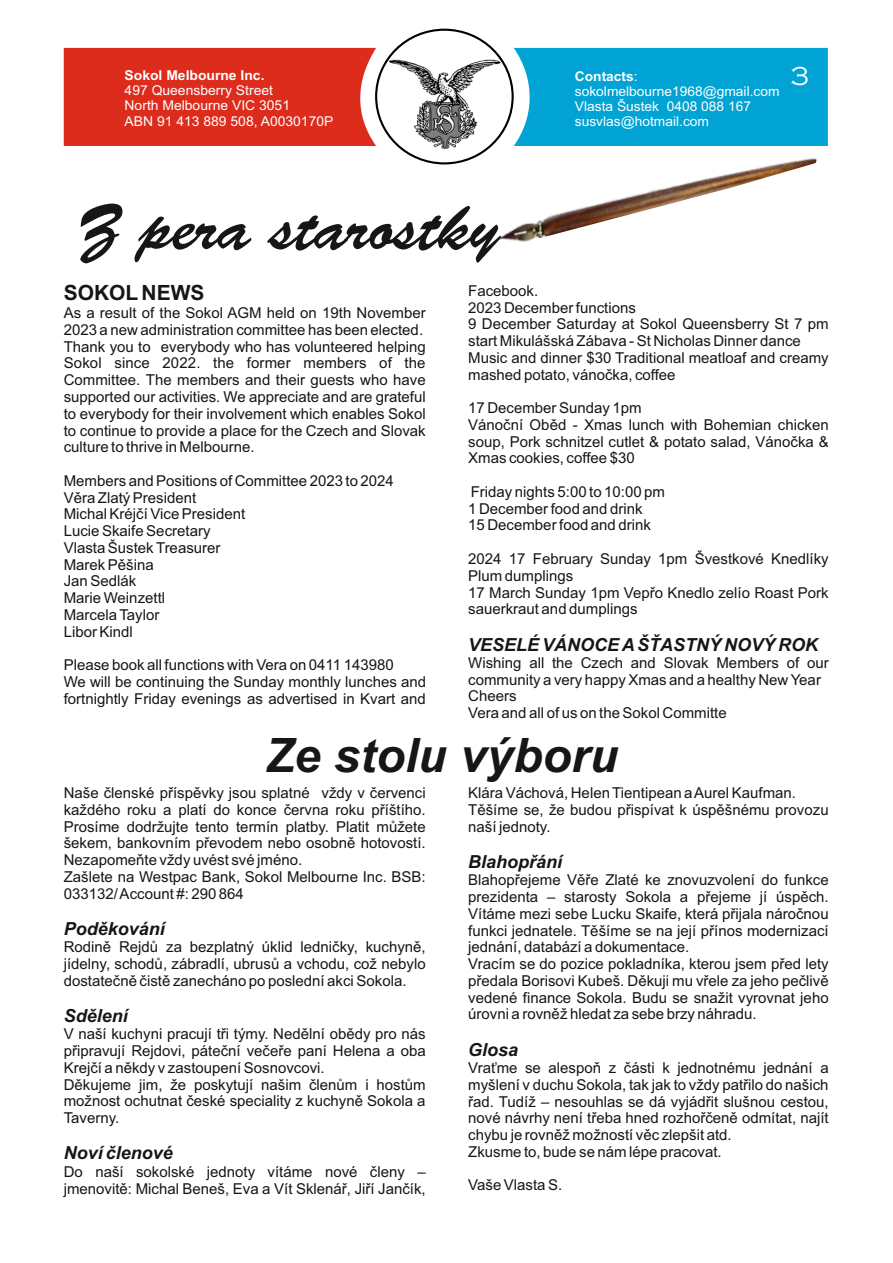
<style>
.page{position:relative;width:893px;height:1263px;background:#fff}
.page>*{position:absolute;margin:0;border:0;box-sizing:border-box;transform-origin:0 0}
.t1{font:65.4px "Brush Script Std";color:#151616}
.t2{font:italic 700 47.55px "Arial";color:#151616}
.t3{font:300 27px "Copperplate Gothic";color:#fff}
.t4{font:700 21px "Arial";color:#151616}
.t5{font:italic 700 18px "Arial";color:#151616}
.t6{font:15px/16.8px "Arial";color:#151616}
.t7{font:13.65px/15.1px "Arial";color:#fff}
.t8{font:700 13.65px "Arial";color:#fff}
.t9{font:13.5px/15.1px "Arial";color:#fff}
.s1{font-weight:700}
</style>
<div class="page">
<img style="left:385px;top:50px;width:120px;height:107px">
<div style="left:64px;top:48px;width:312px;height:98px;background:#dd2b1c"></div>
<div style="left:514px;top:48px;width:314px;height:98px;background:#00a3d4"></div>
<img style="left:494px;top:153px;width:323px;height:89px">
<p class="t8" style="left:125px;top:70px;width:141px">Sokol Melbourne Inc.</p>
<p class="t3" style="left:790px;top:60px;width:21px">3</p>
<p class="t7" style="left:125px;top:84px;width:210px">497 Queensberry Street<br>North Melbourne VIC 3051<br>ABN 91 413 889 508, A0030170P</p>
<p class="t9" style="left:575px;top:69px;width:206px"><span class="s1">Contacts</span>: sokolmelbourne1968@gmail.com<br>Vlasta Šustek 0408 088 167 susvlas@hotmail.com</p>
<p class="t1" style="left:77px;top:204px;width:424px">Z pera starostky</p>
<p class="t4" style="left:64px;top:285px;width:142px">SOKOL NEWS</p>
<p class="t6" style="left:64px;top:306px;width:363px">As a result of the Sokol AGM held on 19th November 2023 a new administration committee has been elected.<br>Thank you to everybody who has volunteered helping Sokol since 2022. the former members of the Committee. The members and their guests who have supported our activities. We appreciate and are grateful to everybody for their involvement which enables Sokol to continue to provide a place for the Czech and Slovak culture to thrive in Melbourne.</p>
<p class="t6" style="left:64px;top:473px;width:332px">Members and Positions of Committee 2023 to 2024</p>
<p class="t6" style="left:64px;top:490px;width:134px">Věra Zlatý President</p>
<p class="t6" style="left:64px;top:507px;width:183px">Michal Kréjčí Vice President<br>Lucie Skaife Secretary<br>Vlasta Šustek Treasurer</p>
<p class="t6" style="left:64px;top:557px;width:92px">Marek Pěšina</p>
<p class="t6" style="left:64px;top:574px;width:74px">Jan Sedlák</p>
<p class="t6" style="left:64px;top:591px;width:103px">Marie Weinzettl</p>
<p class="t6" style="left:64px;top:607px;width:97px">Marcela Taylor</p>
<p class="t6" style="left:64px;top:624px;width:71px">Libor Kindl</p>
<p class="t6" style="left:64px;top:658px;width:331px">Please book all functions with Vera on 0411 143980</p>
<p class="t6" style="left:64px;top:675px;width:364px">We will be continuing the Sunday monthly lunches and fortnightly Friday evenings as advertised in Kvart and</p>
<p class="t6" style="left:468px;top:284px;width:72px">Facebook.</p>
<p class="t6" style="left:468px;top:300px;width:169px">2023 December functions</p>
<p class="t6" style="left:468px;top:317px;width:362px">9 December Saturday at Sokol Queensberry St 7 pm start Mikulášská Zábava - St Nicholas Dinner dance Music and dinner $30 Traditional meatloaf and creamy mashed potato, vánočka, coffee</p>
<p class="t6" style="left:468px;top:418px;width:362px;text-align:justify">Vánoční Oběd - Xmas lunch with Bohemian chicken soup, Pork schnitzel cutlet &amp; potato salad, Vánočka &amp; Xmas cookies, coffee $30</p>
<p class="t6" style="left:468px;top:501px;width:176px">1 December food and drink</p>
<p class="t6" style="left:468px;top:401px;width:175px">17 December Sunday 1pm</p>
<p class="t6" style="left:471px;top:485px;width:196px">Friday nights 5:00 to 10:00 pm</p>
<p class="t6" style="left:468px;top:518px;width:184px">15 December food and drink</p>
<p class="t6" style="left:468px;top:552px;width:362px">2024 17 February Sunday 1pm Švestkové Knedlíky<br>Plum dumplings</p>
<p class="t6" style="left:468px;top:585px;width:362px">17 March Sunday 1pm Vepřo Knedlo zelío Roast Pork sauerkraut and dumplings</p>
<p class="t5" style="left:468px;top:637px;width:351px">VESELÉ VÁNOCE A ŠŤASTNÝ NOVÝ ROK</p>
<p class="t6" style="left:468px;top:656px;width:362px">Wishing all the Czech and Slovak Members of our community a very happy Xmas and a healthy New Year</p>
<p class="t6" style="left:468px;top:689px;width:260px">Cheers<br>Vera and all of us on the Sokol Committe</p>
<p class="t2" style="left:265px;top:738px;width:355px">Ze stolu výboru</p>
<p class="t6" style="left:64px;top:786px;width:363px;text-align:justify">Naše členské příspěvky jsou splatné vždy v červenci každého roku a platí do konce června roku příštího.<br>Prosíme dodržujte tento termín platby. Platit můžete šekem, bankovním převodem nebo osobně hotovostí.<br>Nezapomeňte vždy uvést své jméno.</p>
<p class="t6" style="left:64px;top:869px;width:363px">Zašlete na Westpac Bank, Sokol Melbourne Inc. BSB:<br>033132/ Account #: 290 864</p>
<p class="t5" style="left:64px;top:922px;width:103px">Poděkování</p>
<p class="t6" style="left:64px;top:940px;width:363px;text-align:justify">Rodině Rejdů za bezplatný úklid ledničky, kuchyně, jídelny, schodů, zábradlí, ubrusů a vchodu, což nebylo dostatečně čistě zanecháno po poslední akci Sokola.</p>
<p class="t5" style="left:64px;top:1009px;width:66px">Sdělení</p>
<p class="t6" style="left:64px;top:1027px;width:363px;text-align:justify">V naší kuchyni pracují tři týmy. Nedělní obědy pro nás připravují Rejdovi, páteční večeře paní Helena a oba Krejčí a někdy v zastoupení Sosnovcovi.</p>
<p class="t6" style="left:64px;top:1077px;width:363px;text-align:justify">Děkujeme jim, že poskytují našim členům i hostům možnost ochutnat české speciality z kuchyně Sokola a Taverny.</p>
<p class="t5" style="left:64px;top:1146px;width:111px">Noví členové</p>
<p class="t6" style="left:64px;top:1164px;width:363px">Do naší sokolské jednoty vítáme nové členy – jmenovitě: Michal Beneš, Eva a Vít Sklenář, Jiří Jančík,</p>
<p class="t6" style="left:468px;top:786px;width:329px">Klára Váchová, Helen Tientipean a Aurel Kaufman.</p>
<p class="t6" style="left:468px;top:803px;width:362px">Těšíme se, že budou přispívat k úspěšnému provozu naší jednoty.</p>
<p class="t5" style="left:468px;top:855px;width:96px">Blahopřání</p>
<p class="t6" style="left:468px;top:873px;width:362px;text-align:justify">Blahopřejeme Věře Zlaté ke znovuzvolení do funkce prezidenta – starosty Sokola a přejeme jí úspěch.<br>Vítáme mezi sebe Lucku Skaife, která přijala náročnou funkci jednatele. Těšíme se na její přínos modernizací jednání, databází a dokumentace.</p>
<p class="t6" style="left:468px;top:957px;width:362px;text-align:justify">Vracím se do pozice pokladníka, kterou jsem před lety předala Borisovi Kubeš. Děkuji mu vřele za jeho pečlivě vedené finance Sokola. Budu se snažit vyrovnat jeho úrovni a rovněž hledat za sebe brzy náhradu.</p>
<p class="t5" style="left:468px;top:1042px;width:52px">Glosa</p>
<p class="t6" style="left:468px;top:1061px;width:362px;text-align:justify">Vraťme se alespoň z části k jednotnému jednání a myšlení v duchu Sokola, tak jak to vždy patřilo do našich řad. Tudíž – nesouhlas se dá vyjádřit slušnou cestou, nové návrhy není třeba hned rozhořčeně odmítat, najít chybu je rovněž možností věc zlepšit atd.</p>
<p class="t6" style="left:468px;top:1178px;width:95px">Vaše Vlasta S.</p>
<p class="t6" style="left:468px;top:1144px;width:255px">Zkusme to, bude se nám lépe pracovat.</p>
</div>
